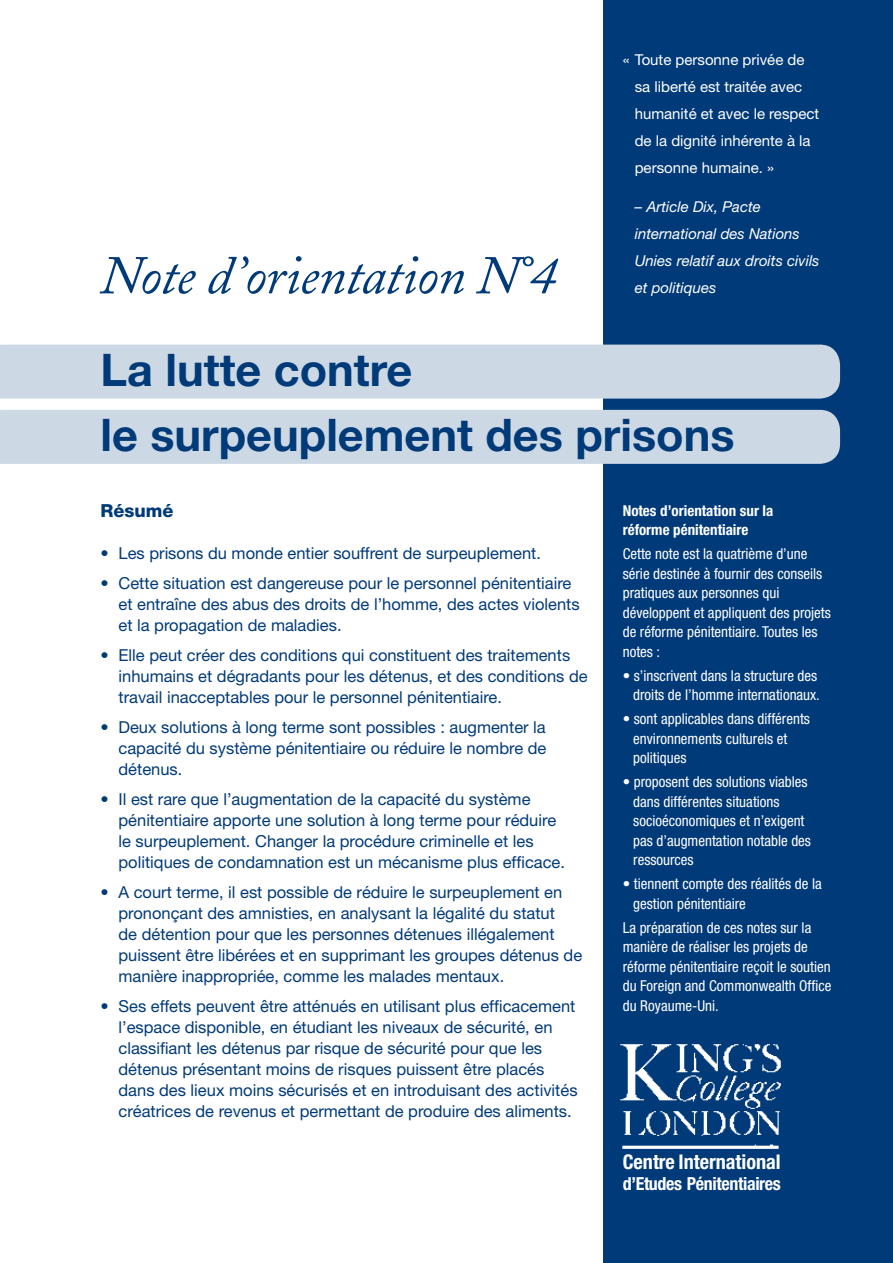
<style>
.page{position:relative;width:893px;height:1263px;background:#fff}
.page>*{position:absolute;margin:0;border:0;box-sizing:border-box;transform-origin:0 0}
.t1{font:italic 54px "Adobe Caslon";letter-spacing:-.01em;color:#003a78}
.t2{font:700 45px/64.5px "Helvetica Neue";color:#003a78}
.t3{font:700 condensed 20.25px "Helvetica Neue";color:#fff}
.t4{font:700 condensed 18px "Helvetica Neue";letter-spacing:-.02em;color:#fff}
.t5{font:800 18px "Helvetica Neue";color:#003a78}
.t6{font:16.5px/21px "Helvetica Neue";color:#003a78}
.t7{font:condensed 15px/19.5px "Helvetica Neue";color:#fff}
.t8{font:15px/27px "Helvetica Neue";color:#fff}
.t9{font:italic 15px/27px "Helvetica Neue";color:#fff}
.t10{font:700 condensed 15px/19.5px "Helvetica Neue";color:#fff}
</style>
<div class="page">
<div style="left:603px;top:0;width:290px;height:1263px;background:#003a78"></div>
<div style="left:0;top:345px;width:840px;height:54px;background:#ccd8e4"></div>
<div style="left:0;top:410px;width:840px;height:54px;background:#ccd8e4"></div>
<img style="left:620px;top:1044px;width:160px;height:104px">
<h1 class="t1" style="left:100px;top:246px;width:458px">Note d’orientation N°4</h1>
<p class="t8" style="left:635px;top:46px;width:186px;text-indent:-12px">« Toute personne privée de sa liberté est traitée avec humanité et avec le respect de la dignité inhérente à la personne humaine. »</p>
<p class="t9" style="left:635px;top:193px;width:186px">– Article Dix, Pacte international des Nations<br>Unies relatif aux droits civils et politiques</p>
<h2 class="t2" style="left:100px;top:337px;width:636px">La lutte contre<br>le surpeuplement des prisons</h2>
<p class="t5" style="left:100px;top:500px;width:75px">Résumé</p>
<p class="t6" style="left:100px;top:542px;width:442px">• Les prisons du monde entier souffrent de surpeuplement.</p>
<p class="t6" style="left:119px;top:572px;width:463px;text-indent:-18px">• Cette situation est dangereuse pour le personnel pénitentiaire et entraîne des abus des droits de l’homme, des actes violents et la propagation de maladies.</p>
<p class="t6" style="left:119px;top:644px;width:471px;text-indent:-18px">• Elle peut créer des conditions qui constituent des traitements inhumains et dégradants pour les détenus, et des conditions de travail inacceptables pour le personnel pénitentiaire.</p>
<p class="t6" style="left:119px;top:716px;width:429px;text-align:justify;text-indent:-18px">• Deux solutions à long terme sont possibles : augmenter la capacité du système pénitentiaire ou réduire le nombre de détenus.</p>
<p class="t6" style="left:119px;top:788px;width:448px;text-indent:-18px">• Il est rare que l’augmentation de la capacité du système pénitentiaire apporte une solution à long terme pour réduire le surpeuplement. Changer la procédure criminelle et les politiques de condamnation est un mécanisme plus efficace.</p>
<p class="t6" style="left:119px;top:881px;width:465px;text-indent:-18px">• A court terme, il est possible de réduire le surpeuplement en prononçant des amnisties, en analysant la légalité du statut<br>de détention pour que les personnes détenues illégalement puissent être libérées et en supprimant les groupes détenus de manière inappropriée, comme les malades mentaux.</p>
<p class="t6" style="left:119px;top:995px;width:461px;text-indent:-18px">• Ses effets peuvent être atténués en utilisant plus efficacement l’espace disponible, en étudiant les niveaux de sécurité, en classifiant les détenus par risque de sécurité pour que les détenus présentant moins de risques puissent être placés dans des lieux moins sécurisés et en introduisant des activités créatrices de revenus et permettant de produire des aliments.</p>
<p class="t10" style="left:623px;top:500px;width:152px">Notes d’orientation sur la réforme pénitentiaire</p>
<p class="t7" style="left:623px;top:544px;width:210px">Cette note est la quatrième d’une série destinée à fournir des conseils pratiques aux personnes qui développent et appliquent des projets de réforme pénitentiaire. Toutes les notes :</p>
<p class="t7" style="left:623px;top:665px;width:199px;text-align:right">• s’inscrivent dans la structure des droits de l’homme internationaux.</p>
<p class="t7" style="left:633px;top:709px;width:178px;text-indent:-10px">• sont applicables dans différents environnements culturels et politiques</p>
<p class="t7" style="left:633px;top:772px;width:179px;text-indent:-10px">• proposent des solutions viables dans différentes situations socioéconomiques et n’exigent pas d’augmentation notable des ressources</p>
<p class="t7" style="left:633px;top:874px;width:190px;text-indent:-10px">• tiennent compte des réalités de la gestion pénitentiaire</p>
<p class="t7" style="left:623px;top:917px;width:210px">La préparation de ces notes sur la manière de réaliser les projets de réforme pénitentiaire reçoit le soutien du Foreign and Commonwealth Office du Royaume-Uni.</p>
<p class="t3" style="left:623px;top:1150px;width:159px">Centre International</p>
<p class="t4" style="left:623px;top:1173px;width:160px">d’Etudes Pénitentiaires</p>
</div>
